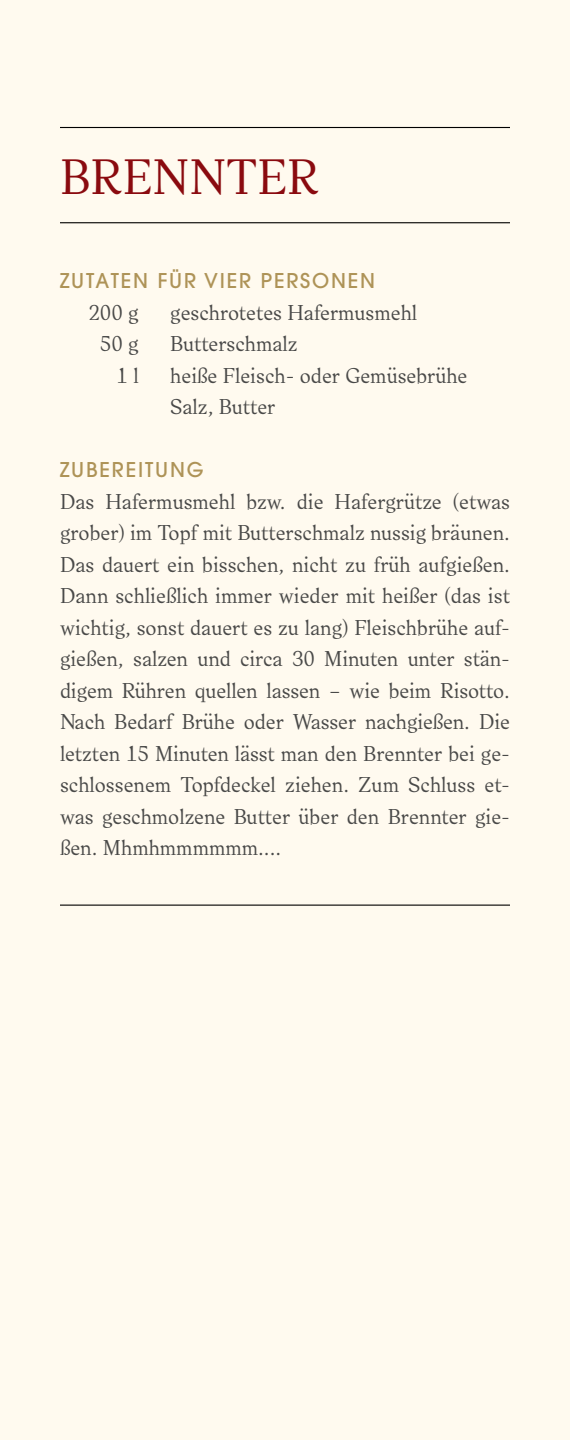
<style>
.page{position:relative;width:570px;height:1440px;background:#fffaef}
.page>*{position:absolute;margin:0;border:0;box-sizing:border-box;transform-origin:0 0}
.t1{font:49.5px "Verse Serif";color:#8a0a0f}
.t2{font:21.38px/31.5px "Verse Serif";color:#494948}
.t3{font:500 20.25px "ITC Avant Garde Pro";letter-spacing:.09em;color:#ae9357}
</style>
<div class="page">
<hr style="left:60px;top:127px;width:450px;height:1px;background:#000">
<hr style="left:60px;top:222px;width:450px;height:1px;background:#000">
<hr style="left:60px;top:905px;width:450px;height:1px;background:#000">
<h1 class="t1" style="left:60px;top:146px;width:261px">BRENNTER</h1>
<p class="t3" style="left:60px;top:268px;width:317px">ZUTATEN FÜR VIER PERSONEN</p>
<p class="t2" style="left:88px;top:296px;width:52px">200 g</p>
<p class="t2" style="left:170px;top:296px;width:249px">geschrotetes Hafermusmehl</p>
<p class="t2" style="left:100px;top:327px;width:40px">50 g</p>
<p class="t2" style="left:170px;top:327px;width:129px">Butterschmalz</p>
<p class="t2" style="left:117px;top:359px;width:24px">1 l</p>
<p class="t2" style="left:170px;top:359px;width:299px">heiße Fleisch- oder Gemüsebrühe<br>Salz, Butter</p>
<p class="t3" style="left:60px;top:457px;width:145px">ZUBEREITUNG</p>
<p class="t2" style="left:60px;top:485px;width:452px;text-align:justify">Das Hafermusmehl bzw. die Hafergrütze (etwas grober) im Topf mit Butterschmalz nussig bräunen.<br>Das dauert ein bisschen, nicht zu früh aufgießen.<br>Dann schließlich immer wieder mit heißer (das ist wichtig, sonst dauert es zu lang) Fleischbrühe auf&shy;gießen, salzen und circa 30 Minuten unter stän&shy;digem Rühren quellen lassen – wie beim Risotto.<br>Nach Bedarf Brühe oder Wasser nachgießen. Die letzten 15 Minuten lässt man den Brennter bei ge&shy;schlossenem Topfdeckel ziehen. Zum Schluss et&shy;was geschmolzene Butter über den Brennter gie&shy;ßen. Mhmhmmmmmm....</p>
</div>
